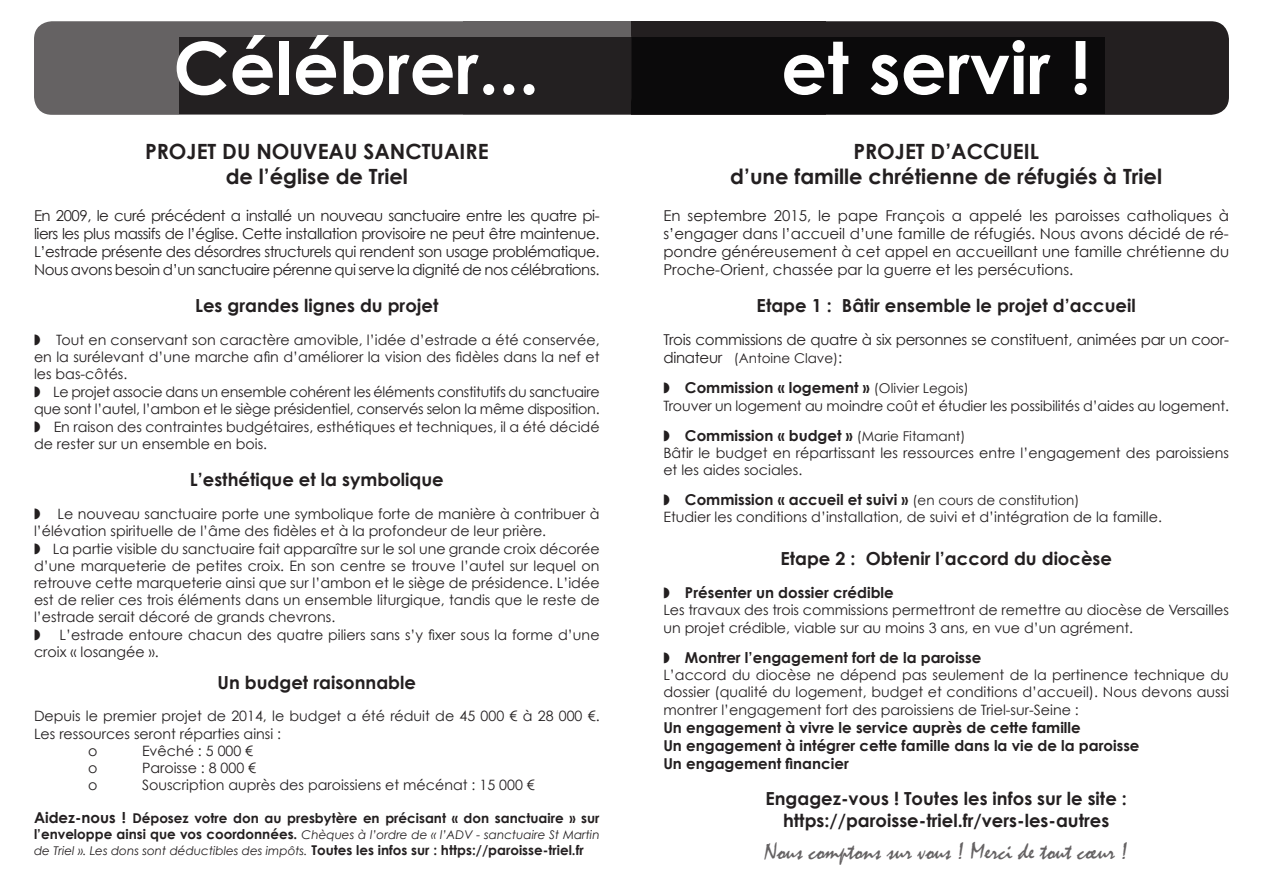
<style>
.page{position:relative;width:1263px;height:893px;background:#fff}
.page>*{position:absolute;margin:0;border:0;box-sizing:border-box;transform-origin:0 0}
.t1{font:700 72px "Century Gothic";color:#fff}
.t2{font:24px "Mistral";color:#656263}
.t3{font:700 21px/25.2px "Century Gothic";color:#231f20;text-align:center}
.t4{font:700 18px/21.6px "Century Gothic";color:#231f20;text-align:center}
.t5{font:15px/18px "Century Gothic";letter-spacing:-.02em;color:#231f20;text-align:justify}
.t6{font:700 15px/18px "Century Gothic";color:#231f20}
.t7{font:14.25px/17.1px "Century Gothic";color:#231f20}
.t8{font:14.25px "Century Gothic";letter-spacing:-.02em;color:#231f20}
.t9{font:700 13.5px "Century Gothic";color:#231f20}
.t10{font:13.5px "Century Gothic";color:#231f20}
.t11{font:italic 12px "Century Gothic";color:#231f20}
.s1{font-size:15px}
.s2{font-weight:400;font-size:13.5px}
.s3{font-weight:700;font-style:normal;font-size:13.5px}
.s4{font-weight:400;font-style:italic;font-size:12px}
</style>
<div class="page">
<div style="left:631px;top:21px;width:598px;height:94px;background:#231f20;border-radius:18px"></div>
<div style="left:34px;top:21px;width:597px;height:94px;background:#656263;border-radius:18px"></div>
<div style="left:179px;top:38px;width:925px;height:76px;background:#231f20;opacity:.75"></div>
<h1 class="t1" style="left:173px;top:23px;width:367px">Célébrer...</h1>
<h1 class="t1" style="left:781px;top:23px;width:311px">et servir !</h1>
<h3 class="t3" style="left:145px;top:138px;width:345px">PROJET DU NOUVEAU SANCTUAIRE de l’église de Triel</h3>
<h3 class="t3" style="left:730px;top:138px;width:433px">PROJET D’ACCUEIL<br>d’une famille chrétienne de réfugiés à Triel</h3>
<p class="t5" style="left:663px;top:206px;width:567px">En septembre 2015, le pape François a appelé les paroisses catholiques à s’engager dans l’accueil d’une famille de réfugiés. Nous avons décidé de ré&shy;pondre généreusement à cet appel en accueillant une famille chrétienne du Proche-Orient, chassée par la guerre et les persécutions.</p>
<p class="t4" style="left:757px;top:294px;width:381px">Etape 1 : Bâtir ensemble le projet d’accueil</p>
<p class="t5" style="left:663px;top:330px;width:567px">Trois commissions de quatre à six personnes se constituent, animées par un coor-</p>
<p class="t10" style="left:663px;top:350px;width:180px"><span class="s1">dinateur</span> (Antoine Clave)<span class="s1">:</span></p>
<p class="t6" style="left:685px;top:378px;width:285px">Commission « logement » <span class="s2">(Olivier Legois)</span></p>
<p class="t7" style="left:663px;top:397px;width:567px">Trouver un logement au moindre coût et étudier les possibilités d’aides au logement.</p>
<p class="t6" style="left:685px;top:426px;width:282px">Commission « budget » <span class="s2">(Marie Fitamant)</span></p>
<p class="t7" style="left:663px;top:444px;width:567px">Bâtir le budget en répartissant les ressources entre l’engagement des paroissiens et les aides sociales.</p>
<p class="t6" style="left:685px;top:490px;width:396px">Commission « accueil et suivi » <span class="s2">(en cours de constitution)</span></p>
<p class="t7" style="left:663px;top:508px;width:500px">Etudier les conditions d’installation, de suivi et d’intégration de la famille.</p>
<p class="t4" style="left:780px;top:547px;width:333px">Etape 2 : Obtenir l’accord du diocèse</p>
<p class="t6" style="left:685px;top:583px;width:210px">Présenter un dossier crédible</p>
<p class="t7" style="left:663px;top:601px;width:567px;line-height:18px">Les travaux des trois commissions permettront de remettre au diocèse de Versailles un projet crédible, viable sur au moins 3 ans, en vue d’un agrément.</p>
<p class="t6" style="left:685px;top:648px;width:298px">Montrer l’engagement fort de la paroisse</p>
<p class="t7" style="left:663px;top:666px;width:567px;text-align:justify">L’accord du diocèse ne dépend pas seulement de la pertinence technique du dossier (qualité du logement, budget et conditions d’accueil). Nous devons aussi montrer l’engagement fort des paroissiens de Triel-sur-Seine :</p>
<p class="t6" style="left:663px;top:718px;width:478px">Un engagement à vivre le service auprès de cette famille<br>Un engagement à intégrer cette famille dans la vie de la paroisse<br>Un engagement financier</p>
<p class="t4" style="left:765px;top:787px;width:363px">Engagez-vous ! Toutes les infos sur le site : https://paroisse-triel.fr/vers-les-autres</p>
<p class="t5" style="left:34px;top:206px;width:567px">En 2009, le curé précédent a installé un nouveau sanctuaire entre les quatre pi&shy;liers les plus massifs de l’église. Cette installation provisoire ne peut être maintenue.<br>L’estrade présente des désordres structurels qui rendent son usage problématique.<br>Nous avons besoin d’un sanctuaire pérenne qui serve la dignité de nos célébrations.</p>
<p class="t4" style="left:195px;top:294px;width:245px">Les grandes lignes du projet</p>
<p class="t7" style="left:34px;top:331px;width:567px;text-align:justify;text-indent:22px">Tout en conservant son caractère amovible, l’idée d’estrade a été conservée, en la surélevant d’une marche afin d’améliorer la vision des fidèles dans la nef et les bas-côtés.</p>
<p class="t8" style="left:53px;top:383px;width:548px">Le projet associe dans un ensemble cohérent les éléments constitutifs du sanctuaire</p>
<p class="t8" style="left:34px;top:400px;width:567px">que sont l’autel, l’ambon et le siège présidentiel, conservés selon la même disposition.</p>
<p class="t7" style="left:54px;top:418px;width:547px">En raison des contraintes budgétaires, esthétiques et techniques, il a été décidé</p>
<p class="t7" style="left:34px;top:435px;width:235px">de rester sur un ensemble en bois.</p>
<p class="t4" style="left:190px;top:468px;width:255px">L’esthétique et la symbolique</p>
<p class="t7" style="left:34px;top:505px;width:567px;text-indent:24px">Le nouveau sanctuaire porte une symbolique forte de manière à contribuer à l’élévation spirituelle de l’âme des fidèles et à la profondeur de leur prière.</p>
<p class="t7" style="left:34px;top:540px;width:567px;text-align:justify;text-indent:19px">La partie visible du sanctuaire fait apparaître sur le sol une grande croix décorée d’une marqueterie de petites croix. En son centre se trouve l’autel sur lequel on retrouve cette marqueterie ainsi que sur l’ambon et le siège de présidence. L’idée est de relier ces trois éléments dans un ensemble liturgique, tandis que le reste de l’estrade serait décoré de grands chevrons.</p>
<p class="t7" style="left:34px;top:626px;width:567px;text-indent:26px">L’estrade entoure chacun des quatre piliers sans s’y fixer sous la forme d’une croix « losangée ».</p>
<p class="t4" style="left:218px;top:672px;width:200px">Un budget raisonnable</p>
<p class="t7" style="left:34px;top:708px;width:567px">Depuis le premier projet de 2014, le budget a été réduit de 45 000 € à 28 000 €.</p>
<p class="t7" style="left:34px;top:725px;width:249px">Les ressources seront réparties ainsi :</p>
<p class="t7" style="left:88px;top:742px;width:11px">o</p>
<p class="t7" style="left:142px;top:742px;width:113px">Evêché : 5 000 €</p>
<p class="t7" style="left:88px;top:759px;width:11px">o</p>
<p class="t7" style="left:142px;top:759px;width:116px">Paroisse : 8 000 €</p>
<p class="t7" style="left:88px;top:776px;width:11px">o</p>
<p class="t7" style="left:142px;top:776px;width:394px">Souscription auprès des paroissiens et mécénat : 15 000 €</p>
<p class="t9" style="left:34px;top:809px;width:567px"><span class="s1">Aidez-nous !</span> Déposez votre don au presbytère en précisant « don sanctuaire » sur</p>
<p class="t11" style="left:34px;top:827px;width:567px"><span class="s3">l’enveloppe ainsi que vos coordonnées.</span> Chèques à l’ordre de « l’ADV - sanctuaire St Martin</p>
<p class="t9" style="left:34px;top:842px;width:551px"><span class="s4">de Triel ». Les dons sont déductibles des impôts.</span> Toutes les infos sur : https://paroisse-triel.fr</p>
<h2 class="t2" style="left:764px;top:838px;width:365px">Nous comptons sur vous ! Merci de tout cœur !</h2>
</div>
